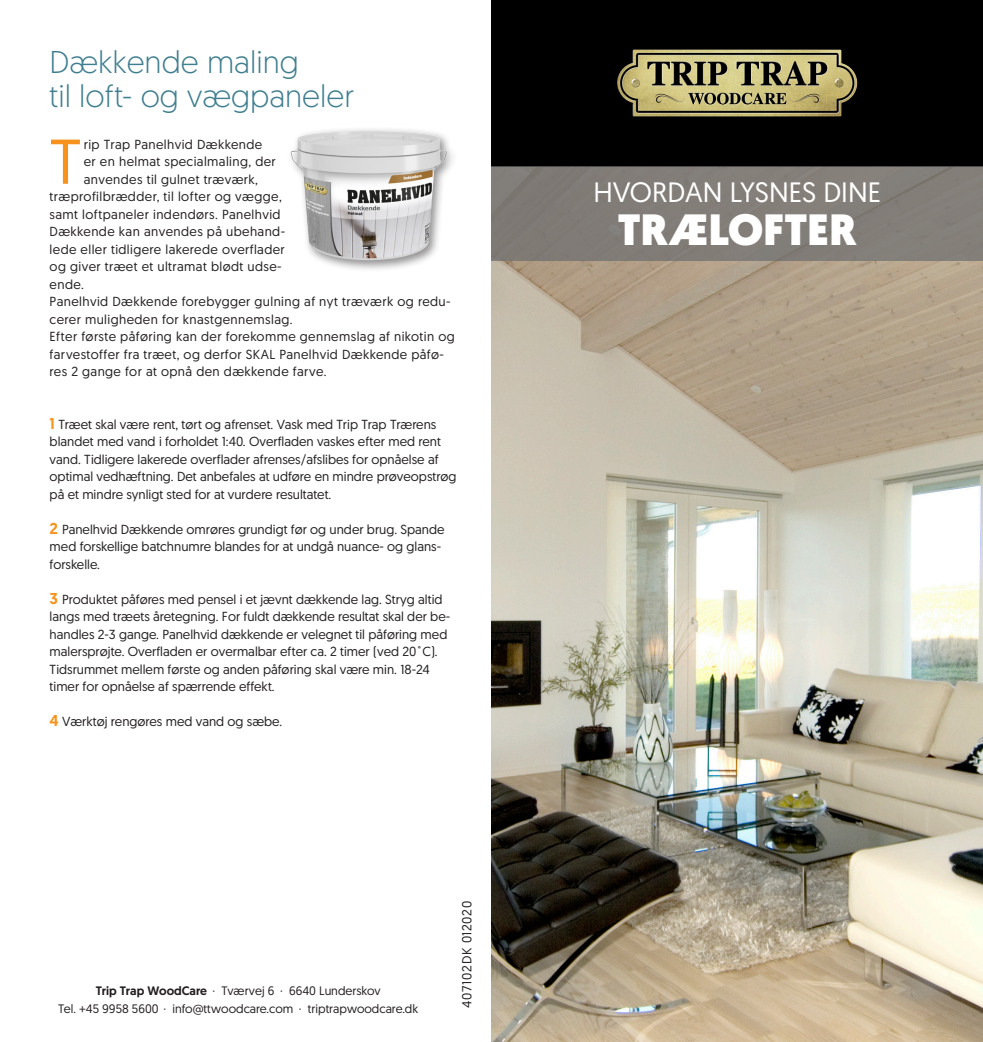
<style>
.page{position:relative;width:983px;height:1042px;background:#fff}
.page>*{position:absolute;margin:0;border:0;box-sizing:border-box;transform-origin:0 0}
.Brødtekst{font:63.18px "Geomanist";color:#f7931d}
.Brødtekst-2{font:900 43.75px "Geomanist";color:#fff}
.Farvede_overskrifter{font:300 31.5px "Geomanist";color:#3f7e8f}
.Brødtekst-3{font:28px "Geomanist";color:#fff}
.Brødtekst-4{font:13.12px/17.5px "Geomanist";color:#231f20}
.Brødtekst-5{font:13.12px/17.5px "Geomanist";letter-spacing:.03em;color:#231f20}
.Brødtekst-6{font:13.12px "Geomanist";letter-spacing:.05em;color:#231f20}
.t1{font:12.25px "Geomanist";color:#231f20}
.s1{font-weight:500;font-size:15.75px;color:#f7931d}
.s2{font-weight:500}
</style>
<div class="page">
<img style="left:491px;top:260px;width:491px;height:782px">
<div style="left:491px;top:0;width:491px;height:166px;background:#000"></div>
<div style="left:491px;top:166px;width:491px;height:94px;background:#827d78"></div>
<img style="left:617px;top:50px;width:240px;height:67px">
<div style="left:286px;top:127px;width:172px;height:145px;background:#231f20;opacity:.5"></div>
<img style="left:290px;top:131px;width:156px;height:129px">
<p class="Farvede_overskrifter" style="left:50px;top:42px;width:250px">Dækkende maling</p>
<p class="Farvede_overskrifter" style="left:50px;top:75px;width:306px">til loft- og vægpaneler</p>
<p class="Brødtekst" style="left:50px;top:121px;width:34px">T</p>
<p class="Brødtekst-5" style="left:84px;top:135px;width:180px">rip Trap Panelhvid Dækkende</p>
<p class="Brødtekst-5" style="left:84px;top:152px;width:193px">er en helmat specialmaling, der</p>
<p class="Brødtekst-5" style="left:84px;top:170px;width:176px">anvendes til gulnet træværk,</p>
<p class="Brødtekst-5" style="left:50px;top:187px;width:233px">træprofilbrædder, til lofter og vægge,</p>
<p class="Brødtekst-5" style="left:50px;top:205px;width:232px">samt loftpaneler indendørs. Panelhvid</p>
<p class="Brødtekst-5" style="left:50px;top:222px;width:237px">Dækkende kan anvendes på ubehand-</p>
<p class="Brødtekst-5" style="left:50px;top:240px;width:237px">lede eller tidligere lakerede overflader</p>
<p class="Brødtekst-5" style="left:50px;top:257px;width:233px">og giver træet et ultramat blødt udse-</p>
<p class="Brødtekst-4" style="left:50px;top:275px;width:36px">ende.</p>
<p class="Brødtekst-5" style="left:50px;top:292px;width:402px">Panelhvid Dækkende forebygger gulning af nyt træværk og redu&shy;cerer muligheden for knastgennemslag.</p>
<p class="Brødtekst-5" style="left:50px;top:327px;width:406px">Efter første påføring kan der forekomme gennemslag af nikotin og farvestoffer fra træet, og derfor SKAL Panelhvid Dækkende påfø&shy;res 2 gange for at opnå den dækkende farve.</p>
<p class="Brødtekst-4" style="left:50px;top:415px;width:408px"><span class="s1">1</span> Træet skal være rent, tørt og afrenset. Vask med Trip Trap Trærens blandet med vand i forholdet 1:40. Overfladen vaskes efter med rent vand. Tidligere lakerede overflader afrenses/afslibes for opnåelse af optimal vedhæftning. Det anbefales at udføre en mindre prøveopstrøg på et mindre synligt sted for at vurdere resultatet.</p>
<p class="Brødtekst-4" style="left:50px;top:520px;width:396px"><span class="s1">2</span> Panelhvid Dækkende omrøres grundigt før og under brug. Spande med forskellige batchnumre blandes for at undgå nuance- og glans&shy;forskelle.</p>
<p class="Brødtekst-4" style="left:50px;top:590px;width:402px"><span class="s1">3</span> Produktet påføres med pensel i et jævnt dækkende lag. Stryg altid langs med træets åretegning. For fuldt dækkende resultat skal der be&shy;handles 2-3 gange. Panelhvid dækkende er velegnet til påføring med malersprøjte. Overfladen er overmalbar efter ca. 2 timer (ved 20˚C).<br>Tidsrummet mellem første og anden påføring skal være min. 18-24 timer for opnåelse af spærrende effekt.</p>
<p class="Brødtekst-4" style="left:50px;top:712px;width:234px"><span class="s1">4</span> Værktøj rengøres med vand og sæbe.</p>
<p class="t1" style="left:96px;top:983px;width:286px"><span class="s2">Trip Trap WoodCare</span> · Tværvej 6 · 6640 Lunderskov</p>
<p class="t1" style="left:58px;top:1000px;width:361px">Tel. +45 9958 5600 · info@ttwoodcare.com · triptrapwoodcare.dk</p>
<p class="Brødtekst-6" style="left:458px;top:1007px;width:108px;rotate:-90deg">407102DK 012020</p>
<p class="Brødtekst-3" style="left:593px;top:174px;width:289px">HVORDAN LYSNES DINE</p>
<p class="Brødtekst-2" style="left:617px;top:199px;width:240px">TRÆLOFTER</p>
</div>
